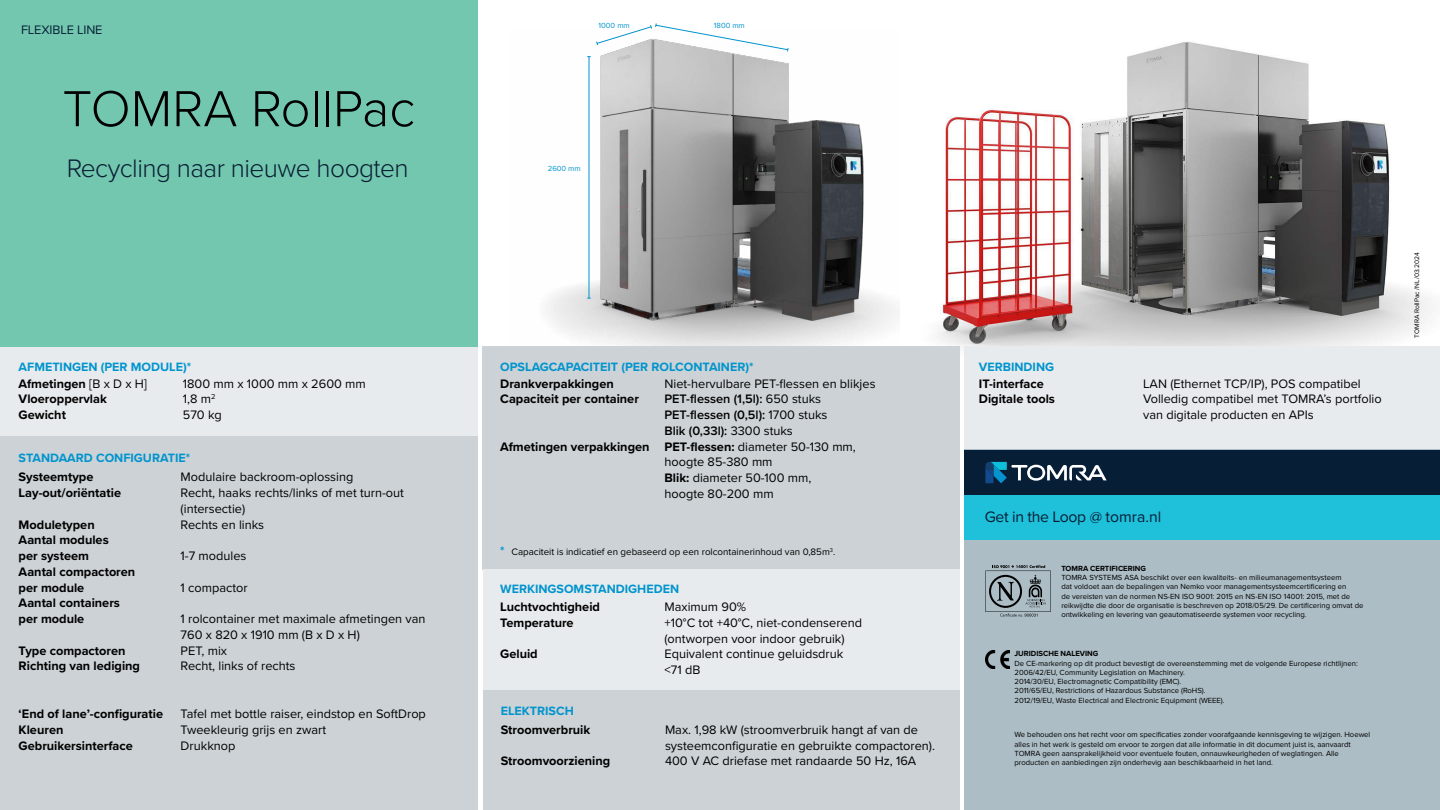
<style>
.page{position:relative;width:1440px;height:810px;background:#fff}
.page>*{position:absolute;margin:0;border:0;box-sizing:border-box;transform-origin:0 0}
.t1{font:300 52.5px "Proxima Nova";color:#000}
.t2{font:300 26.25px "Proxima Nova";letter-spacing:-.02em;color:#0a1e35}
.t3{font:15.75px "Proxima Nova";letter-spacing:-.02em;color:#061e36}
.t4{font:12.75px/15.8px "Proxima Nova";color:#000}
.t5{font:700 12.75px/15.8px "Proxima Nova";color:#000}
.t6{font:600 12.75px "Proxima Nova";color:#000}
.t7{font:12.75px "Proxima Nova";letter-spacing:-.01em;color:#061e36}
.t8{font:700 12.52px "Proxima Nova";color:#0094cd}
.t9{font:9.75px "Proxima Nova";color:#000}
.t10{font:7.73px/9.2px "Proxima Nova";color:#000}
.t11{font:700 7.73px "Proxima Nova";color:#000}
.t12{font:7.73px "Proxima Nova";color:#0094cd}
.t13{font:6.75px "Proxima Nova";color:#000}
.s1{font-weight:400}
.s2{font-weight:700}
.s3{font-weight:700;font-size:12.52px;color:#0094cd}
</style>
<div class="page">
<img style="left:546px;top:57px;width:350px;height:289px">
<img style="left:937px;top:42px;width:493px;height:336px">
<div style="left:965px;top:346px;width:475px;height:107px;background:#e8ebee"></div>
<div style="left:483px;top:690px;width:477px;height:120px;background:#ccd2d6"></div>
<div style="left:0;top:347px;width:477px;height:95px;background:#e8ebee"></div>
<div style="left:482px;top:346px;width:477px;height:224px;background:#ccd2d6"></div>
<div style="left:0;top:436px;width:477px;height:374px;background:#ccd2d6"></div>
<div style="left:483px;top:570px;width:477px;height:120px;background:#e8ebee"></div>
<div style="left:0;top:0;width:477px;height:346px;background:#73c7ae"></div>
<hr style="left:589px;top:57px;width:1px;height:241px;background:#0094cd">
<svg style="left:587px;top:23px;width:202px;height:34px"></svg>
<div style="left:965px;top:450px;width:475px;height:360px;background:#acbdc5"></div>
<div style="left:965px;top:450px;width:475px;height:45px;background:#061e36"></div>
<svg style="left:985px;top:565px;width:66px;height:52px"></svg>
<svg style="left:985px;top:462px;width:122px;height:21px"></svg>
<div style="left:965px;top:495px;width:475px;height:45px;background:#1fc0da"></div>
<img style="left:986px;top:651px;width:23px;height:17px">
<h3 class="t7" style="left:21px;top:25px;width:83px">FLEXIBLE LINE</h3>
<h1 class="t1" style="left:63px;top:87px;width:354px">TOMRA RollPac</h1>
<h2 class="t2" style="left:67px;top:158px;width:344px">Recycling naar nieuwe hoogten</h2>
<h3 class="t8" style="left:19px;top:361px;width:174px">AFMETINGEN (PER MODULE)*</h3>
<h3 class="t5" style="left:19px;top:376px;width:130px">Afmetingen <span class="s1">[B x D x H]</span></h3>
<h3 class="t4" style="left:183px;top:376px;width:184px">1800 mm x 1000 mm x 2600 mm</h3>
<h3 class="t5" style="left:19px;top:392px;width:90px">Vloeroppervlak</h3>
<h3 class="t4" style="left:183px;top:392px;width:34px">1,8 m<sup>2</sup></h3>
<h3 class="t5" style="left:19px;top:408px;width:49px">Gewicht</h3>
<h3 class="t4" style="left:183px;top:408px;width:40px">570 kg</h3>
<h3 class="t8" style="left:19px;top:453px;width:173px">STANDAARD CONFIGURATIE*</h3>
<h3 class="t5" style="left:19px;top:470px;width:76px">Systeemtype</h3>
<h3 class="t4" style="left:181px;top:470px;width:174px">Modulaire backroom-oplossing</h3>
<h3 class="t5" style="left:19px;top:486px;width:104px">Lay-out/oriëntatie</h3>
<h3 class="t4" style="left:181px;top:486px;width:225px">Recht, haaks rechts/links of met turn-out (intersectie)</h3>
<h3 class="t5" style="left:19px;top:517px;width:78px">Moduletypen</h3>
<h3 class="t4" style="left:181px;top:517px;width:85px">Rechts en links</h3>
<h3 class="t5" style="left:19px;top:533px;width:92px">Aantal modules per systeem</h3>
<h3 class="t4" style="left:181px;top:549px;width:67px">1-7 modules</h3>
<h3 class="t5" style="left:19px;top:564px;width:118px">Aantal compactoren per module</h3>
<h3 class="t5" style="left:19px;top:596px;width:103px">Aantal containers per module</h3>
<h3 class="t4" style="left:181px;top:580px;width:69px">1 compactor</h3>
<h3 class="t4" style="left:181px;top:612px;width:246px">1 rolcontainer met maximale afmetingen van<br>760 x 820 x 1910 mm (B x D x H)</h3>
<h3 class="t5" style="left:19px;top:643px;width:108px">Type compactoren</h3>
<h3 class="t4" style="left:181px;top:643px;width:48px">PET, mix</h3>
<h3 class="t5" style="left:19px;top:659px;width:123px">Richting van lediging</h3>
<h3 class="t4" style="left:181px;top:659px;width:116px">Recht, links of rechts</h3>
<h3 class="t5" style="left:19px;top:707px;width:146px">‘End of lane’-configuratie</h3>
<h3 class="t4" style="left:181px;top:707px;width:247px">Tafel met bottle raiser, eindstop en SoftDrop</h3>
<h3 class="t5" style="left:19px;top:723px;width:46px">Kleuren</h3>
<h3 class="t4" style="left:181px;top:723px;width:147px">Tweekleurig grijs en zwart</h3>
<h3 class="t5" style="left:19px;top:738px;width:116px">Gebruikersinterface</h3>
<h3 class="t4" style="left:181px;top:738px;width:56px">Drukknop</h3>
<p class="t12" style="left:599px;top:22px;width:33px">1000 mm</p>
<p class="t12" style="left:714px;top:22px;width:32px">1800 mm</p>
<p class="t12" style="left:548px;top:165px;width:34px">2600 mm</p>
<h3 class="t8" style="left:500px;top:362px;width:255px">OPSLAGCAPACITEIT (PER ROLCONTAINER)*</h3>
<h3 class="t5" style="left:500px;top:376px;width:115px">Drankverpakkingen</h3>
<h3 class="t4" style="left:664px;top:376px;width:213px">Niet-hervulbare PET-flessen en blikjes</h3>
<h3 class="t5" style="left:500px;top:392px;width:140px">Capaciteit per container</h3>
<h3 class="t6" style="left:664px;top:394px;width:158px">PET-flessen (1,5l): <span class="s1">650 stuks</span></h3>
<h3 class="t6" style="left:664px;top:409px;width:164px">PET-flessen (0,5l): <span class="s1">1700 stuks</span></h3>
<h3 class="t6" style="left:664px;top:425px;width:130px">Blik (0,33l): <span class="s1">3300 stuks</span></h3>
<h3 class="t5" style="left:500px;top:439px;width:357px">Afmetingen verpakkingen PET-flessen: <span class="s1">diameter 50-130 mm,</span></h3>
<h3 class="t4" style="left:664px;top:455px;width:110px">hoogte 85-380 mm</h3>
<h3 class="t4" style="left:664px;top:471px;width:148px"><span class="s2">Blik:</span> diameter 50-100 mm,</h3>
<h3 class="t4" style="left:664px;top:486px;width:111px">hoogte 80-200 mm</h3>
<p class="t9" style="left:500px;top:548px;width:337px"><span class="s3">*</span> Capaciteit is indicatief en gebaseerd op een rolcontainerinhoud van 0,85m<sup>3</sup>.</p>
<h3 class="t8" style="left:500px;top:583px;width:180px">WERKINGSOMSTANDIGHEDEN</h3>
<h3 class="t5" style="left:500px;top:600px;width:101px">Luchtvochtigheid</h3>
<h3 class="t4" style="left:664px;top:600px;width:83px">Maximum 90%</h3>
<h3 class="t5" style="left:500px;top:615px;width:75px">Temperature</h3>
<h3 class="t4" style="left:664px;top:615px;width:199px">+10°C tot +40°C, niet-condenserend (ontworpen voor indoor gebruik)</h3>
<h3 class="t5" style="left:500px;top:647px;width:39px">Geluid</h3>
<h3 class="t4" style="left:664px;top:647px;width:180px">Equivalent continue geluidsdruk &lt;71 dB</h3>
<h3 class="t8" style="left:501px;top:706px;width:75px">ELEKTRISCH</h3>
<h3 class="t5" style="left:501px;top:723px;width:91px">Stroomverbruik</h3>
<h3 class="t4" style="left:665px;top:723px;width:271px">Max. 1,98 kW (stroomverbruik hangt af van de systeemconfiguratie en gebruikte compactoren).</h3>
<h3 class="t5" style="left:501px;top:754px;width:111px">Stroomvoorziening</h3>
<h3 class="t4" style="left:665px;top:754px;width:253px">400 V AC driefase met randaarde 50 Hz, 16A</h3>
<h3 class="t8" style="left:979px;top:361px;width:77px">VERBINDING</h3>
<h3 class="t5" style="left:979px;top:376px;width:67px">IT-interface</h3>
<h3 class="t4" style="left:1143px;top:376px;width:219px">LAN (Ethernet TCP/IP), POS compatibel</h3>
<h3 class="t5" style="left:979px;top:392px;width:78px">Digitale tools</h3>
<h3 class="t4" style="left:1143px;top:392px;width:240px">Volledig compatibel met TOMRA’s portfolio van digitale producten en APIs</h3>
<p class="t13" style="left:1414px;top:338px;width:87px;rotate:-90deg">TOMRA RollPac /NL/03.2024</p>
<h3 class="t3" style="left:985px;top:510px;width:178px">Get in the Loop @ tomra.nl</h3>
<p class="t11" style="left:1061px;top:565px;width:86px">TOMRA CERTIFICERING</p>
<p class="t10" style="left:1061px;top:573px;width:304px">TOMRA SYSTEMS ASA beschikt over een kwaliteits- en milieumanagementsysteem<br>dat voldoet aan de bepalingen van Nemko voor managementsysteemcertificering en<br>de vereisten van de normen NS-EN ISO 9001: 2015 en NS-EN ISO 14001: 2015, met de reikwijdte die door de organisatie is beschreven op 2018/05/29. De certificering omvat de ontwikkeling en levering van geautomatiseerde systemen voor recycling.</p>
<p class="t11" style="left:1014px;top:651px;width:85px">JURIDISCHE NALEVING</p>
<p class="t10" style="left:1014px;top:659px;width:345px">De CE-markering op dit product bevestigt de overeenstemming met de volgende Europese richtlijnen:<br>2006/42/EU, Community Legislation on Machinery.<br>2014/30/EU, Electromagnetic Compatibility (EMC).<br>2011/65/EU, Restrictions of Hazardous Substance (RoHS).<br>2012/19/EU, Waste Electrical and Electronic Equipment (WEEE).</p>
<p class="t10" style="left:1014px;top:731px;width:357px">We behouden ons het recht voor om specificaties zonder voorafgaande kennisgeving te wijzigen. Hoewel alles in het werk is gesteld om ervoor te zorgen dat alle informatie in dit document juist is, aanvaardt TOMRA geen aansprakelijkheid voor eventuele fouten, onnauwkeurigheden of weglatingen. Alle producten en aanbiedingen zijn onderhevig aan beschikbaarheid in het land.</p>
</div>
